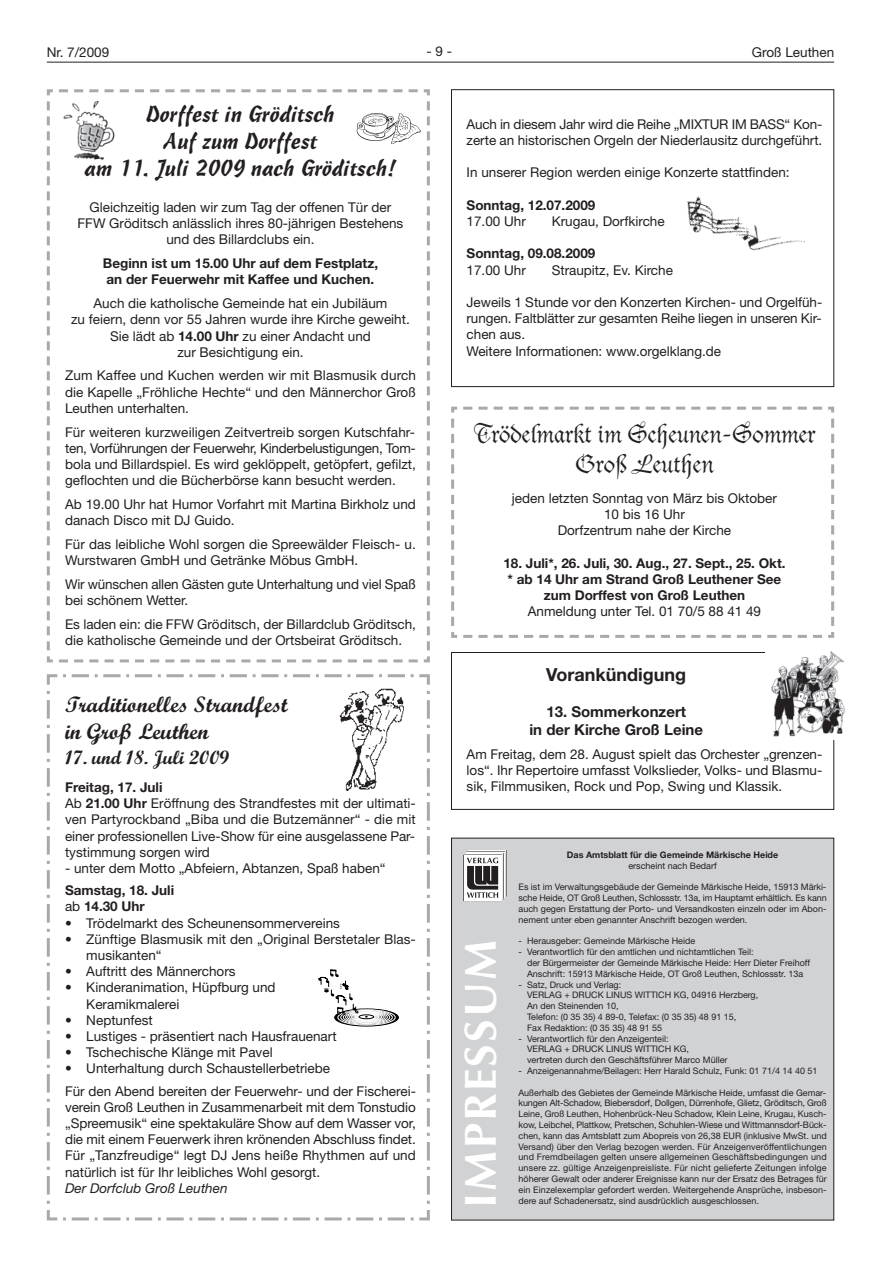
<style>
.page{position:relative;width:881px;height:1263px;background:#fff}
.page>*{position:absolute;margin:0;border:0;box-sizing:border-box;transform-origin:0 0}
.t1{font:700 45px "Optima LT";letter-spacing:.05em;color:#fff}
.t2{font:25.5px/30.6px "Duc De Berry";color:#231f20;text-align:center}
.t3{font:22.5px/27px "Cascade Script";color:#231f20;text-align:center}
.t4{font:700 22.5px/27px "Script";color:#231f20}
.t5{font:700 19.5px "Script";color:#231f20}
.t6{font:700 18px "Helvetica Neue LT";color:#231f20}
.t7{font:700 15px/18px "Helvetica Neue LT";color:#231f20;text-align:center}
.t8{font:13.5px/16.2px "Helvetica Neue LT";color:#231f20}
.t9{font:700 13.5px/16.2px "Helvetica Neue LT";color:#231f20}
.t10{font:italic 13.5px "Helvetica Neue LT";color:#231f20}
.t11{font:9px/10.8px "Helvetica Neue LT";color:#231f20}
.t12{font:700 9px "Helvetica Neue LT";color:#231f20}
.s1{font-weight:700}
.s2{font-weight:400}
</style>
<div class="page">
<div style="left:451px;top:652px;width:382px;height:158px;border:1px solid #231f20"></div>
<div style="left:451px;top:89px;width:382px;height:298px;border:1px solid #231f20"></div>
<hr style="left:47px;top:62px;width:786px;height:1px;background:#231f20">
<svg style="left:46px;top:674px;width:384px;height:547px"></svg>
<svg style="left:46px;top:89px;width:384px;height:574px"></svg>
<div style="left:451px;top:838px;width:382px;height:382px;background:#d1d2d4"></div>
<svg style="left:463px;top:850px;width:43px;height:51px;background:#a5a3a4"></svg>
<svg style="left:451px;top:406px;width:384px;height:232px"></svg>
<img style="left:687px;top:196px;width:118px;height:55px">
<div style="left:765px;top:650px;width:81px;height:89px;background:#fff"></div>
<img style="left:771px;top:651px;width:74px;height:85px">
<p class="t8" style="left:47px;top:45px;width:64px">Nr. 7/2009</p>
<p class="t8" style="left:426px;top:45px;width:27px">-9-</p>
<p class="t8" style="left:751px;top:45px;width:84px">Groß Leuthen</p>
<h3 class="t3" style="left:85px;top:103px;width:312px">Dorffest in Gröditsch<br>Auf zum Dorffest<br>am 11. Juli 2009 nach Gröditsch!</h3>
<p class="t8" style="left:77px;top:200px;width:327px;text-align:center">Gleichzeitig laden wir zum Tag der offenen Tür der<br>FFW Gröditsch anlässlich ihres 80-jährigen Bestehens und des Billardclubs ein.</p>
<p class="t9" style="left:103px;top:256px;width:276px">Beginn ist um 15.00 Uhr auf dem Festplatz, an der Feuerwehr mit Kaffee und Kuchen.</p>
<p class="t8" style="left:71px;top:296px;width:340px;text-align:center">Auch die katholische Gemeinde hat ein Jubiläum<br>zu feiern, denn vor 55 Jahren wurde ihre Kirche geweiht.<br>Sie lädt ab <span class="s1">14.00 Uhr</span> zu einer Andacht und<br>zur Besichtigung ein.</p>
<p class="t8" style="left:65px;top:369px;width:352px;text-align:justify">Zum Kaffee und Kuchen werden wir mit Blasmusik durch die Kapelle „Fröhliche Hechte“ und den Männerchor Groß Leuthen unterhalten.</p>
<p class="t8" style="left:65px;top:425px;width:352px;text-align:justify">Für weiteren kurzweiligen Zeitvertreib sorgen Kutschfahr&shy;ten, Vorführungen der Feuerwehr, Kinderbelustigungen, Tom&shy;bola und Billardspiel. Es wird geklöppelt, getöpfert, gefilzt, geflochten und die Bücherbörse kann besucht werden.</p>
<p class="t8" style="left:65px;top:497px;width:352px">Ab 19.00 Uhr hat Humor Vorfahrt mit Martina Birkholz und danach Disco mit DJ Guido.</p>
<p class="t8" style="left:65px;top:537px;width:352px">Für das leibliche Wohl sorgen die Spreewälder Fleisch- u.<br>Wurstwaren GmbH und Getränke Möbus GmbH.</p>
<p class="t8" style="left:65px;top:577px;width:352px">Wir wünschen allen Gästen gute Unterhaltung und viel Spaß bei schönem Wetter.</p>
<p class="t8" style="left:65px;top:617px;width:352px">Es laden ein: die FFW Gröditsch, der Billardclub Gröditsch, die katholische Gemeinde und der Ortsbeirat Gröditsch.</p>
<h3 class="t4" style="left:65px;top:693px;width:224px">Traditionelles Strandfest in Groß Leuthen</h3>
<h3 class="t5" style="left:65px;top:750px;width:166px">17. und 18. Juli 2009</h3>
<p class="t8" style="left:65px;top:780px;width:352px"><span class="s1">Freitag, 17. Juli<br></span>Ab <span class="s1">21.00 Uhr</span> Eröffnung des Strandfestes mit der ultimati&shy;ven Partyrockband „Biba und die Butzemänner“ - die mit einer professionellen Live-Show für eine ausgelassene Par&shy;tystimmung sorgen wird</p>
<p class="t8" style="left:65px;top:861px;width:322px">- unter dem Motto „Abfeiern, Abtanzen, Spaß haben“</p>
<p class="t9" style="left:65px;top:883px;width:111px">Samstag, 18. Juli <span class="s2">ab</span> 14.30 Uhr</p>
<p class="t8" style="left:65px;top:916px;width:276px">• Trödelmarkt des Scheunensommervereins</p>
<p class="t8" style="left:86px;top:932px;width:331px;text-indent:-21px">• Zünftige Blasmusik mit den „Original Berstetaler Blas&shy;musikanten“</p>
<p class="t8" style="left:65px;top:965px;width:172px">• Auftritt des Männerchors</p>
<p class="t8" style="left:86px;top:981px;width:191px;text-indent:-21px">• Kinderanimation, Hüpfburg und<br>Keramikmalerei</p>
<p class="t8" style="left:65px;top:1013px;width:89px">• Neptunfest</p>
<p class="t8" style="left:65px;top:1029px;width:273px">• Lustiges - präsentiert nach Hausfrauenart</p>
<p class="t8" style="left:65px;top:1046px;width:209px">• Tschechische Klänge mit Pavel</p>
<p class="t8" style="left:65px;top:1059px;width:352px;line-height:22.2px">• Unterhaltung durch Schaustellerbetriebe<br>Für den Abend bereiten der Feuerwehr- und der Fischerei-</p>
<p class="t8" style="left:65px;top:1100px;width:352px;text-align:justify">verein Groß Leuthen in Zusammenarbeit mit dem Tonstudio „Spreemusik“ eine spektakuläre Show auf dem Wasser vor, die mit einem Feuerwerk ihren krönenden Abschluss findet.<br>Für „Tanzfreudige“ legt DJ Jens heiße Rhythmen auf und natürlich ist für Ihr leibliches Wohl gesorgt.</p>
<p class="t10" style="left:65px;top:1183px;width:164px">Der Dorfclub Groß Leuthen</p>
<p class="t8" style="left:466px;top:117px;width:357px">Auch in diesem Jahr wird die Reihe „MIXTUR IM BASS“ Kon&shy;zerte an historischen Orgeln der Niederlausitz durchgeführt.</p>
<p class="t8" style="left:466px;top:166px;width:324px">In unserer Region werden einige Konzerte stattfinden:</p>
<p class="t9" style="left:466px;top:198px;width:130px">Sonntag, 12.07.2009</p>
<p class="t8" style="left:466px;top:214px;width:61px">17.00 Uhr</p>
<p class="t8" style="left:551px;top:214px;width:114px">Krugau, Dorfkirche</p>
<p class="t9" style="left:466px;top:247px;width:130px">Sonntag, 09.08.2009</p>
<p class="t8" style="left:466px;top:263px;width:61px">17.00 Uhr</p>
<p class="t8" style="left:551px;top:263px;width:123px">Straupitz, Ev. Kirche</p>
<p class="t8" style="left:466px;top:295px;width:357px">Jeweils 1 Stunde vor den Konzerten Kirchen- und Orgelfüh&shy;rungen. Faltblätter zur gesamten Reihe liegen in unseren Kir&shy;chen aus.<br>Weitere Informationen: www.orgelklang.de</p>
<h2 class="t2" style="left:473px;top:420px;width:343px">Trödelmarkt im Scheunen-Sommer<br>Groß Leuthen</h2>
<p class="t8" style="left:511px;top:491px;width:266px;text-align:center">jeden letzten Sonntag von März bis Oktober<br>10 bis 16 Uhr<br>Dorfzentrum nahe der Kirche</p>
<p class="t9" style="left:503px;top:556px;width:283px;text-align:center">18. Juli*, 26. Juli, 30. Aug., 27. Sept., 25. Okt. * ab 14 Uhr am Strand Groß Leuthener See zum Dorffest von Groß Leuthen</p>
<p class="t8" style="left:527px;top:605px;width:235px">Anmeldung unter Tel. 01 70/5 88 41 49</p>
<h3 class="t6" style="left:546px;top:668px;width:141px">Vorankündigung</h3>
<p class="t7" style="left:529px;top:704px;width:175px">13. Sommerkonzert<br>in der Kirche Groß Leine</p>
<p class="t8" style="left:466px;top:747px;width:357px;text-align:justify">Am Freitag, dem 28. August spielt das Orchester „grenzen&shy;los“. Ihr Repertoire umfasst Volkslieder, Volks- und Blasmu&shy;sik, Filmmusiken, Rock und Pop, Swing und Klassik.</p>
<h1 class="t1" style="left:462px;top:1208px;width:269px;rotate:-90deg">IMPRESSUM</h1>
<p class="t12" style="left:566px;top:851px;width:213px">Das Amtsblatt für die Gemeinde Märkische Heide</p>
<p class="t11" style="left:628px;top:861px;width:90px">erscheint nach Bedarf</p>
<p class="t11" style="left:518px;top:883px;width:309px;text-align:justify">Es ist im Verwaltungsgebäude der Gemeinde Märkische Heide, 15913 Märki&shy;sche Heide, OT Groß Leuthen, Schlossstr. 13a, im Hauptamt erhältlich. Es kann auch gegen Erstattung der Porto- und Versandkosten einzeln oder im Abon&shy;nement unter eben genannter Anschrift bezogen werden.</p>
<p class="t11" style="left:518px;top:937px;width:178px">- Herausgeber: Gemeinde Märkische Heide</p>
<p class="t11" style="left:527px;top:947px;width:284px;text-indent:-9px">- Verantwortlich für den amtlichen und nichtamtlichen Teil:<br>der Bürgermeister der Gemeinde Märkische Heide: Herr Dieter Freihoff<br>Anschrift: 15913 Märkische Heide, OT Groß Leuthen, Schlossstr. 13a</p>
<p class="t11" style="left:527px;top:980px;width:233px;text-indent:-9px">- Satz, Druck und Verlag:<br>VERLAG + DRUCK LINUS WITTICH KG, 04916 Herzberg, An den Steinenden 10,<br>Telefon: (0 35 35) 4 89-0, Telefax: (0 35 35) 48 91 15,<br>Fax Redaktion: (0 35 35) 48 91 55</p>
<p class="t11" style="left:527px;top:1034px;width:202px;text-indent:-9px">- Verantwortlich für den Anzeigenteil:<br>VERLAG + DRUCK LINUS WITTICH KG,<br>vertreten durch den Geschäftsführer Marco Müller</p>
<p class="t11" style="left:518px;top:1066px;width:300px">- Anzeigenannahme/Beilagen: Herr Harald Schulz, Funk: 01 71/4 14 40 51</p>
<p class="t11" style="left:518px;top:1088px;width:309px;text-align:justify">Außerhalb des Gebietes der Gemeinde Märkische Heide, umfasst die Gemar&shy;kungen Alt-Schadow, Biebersdorf, Dollgen, Dürrenhofe, Glietz, Gröditsch, Groß Leine, Groß Leuthen, Hohenbrück-Neu Schadow, Klein Leine, Krugau, Kusch&shy;kow, Leibchel, Plattkow, Pretschen, Schuhlen-Wiese und Wittmannsdorf-Bück&shy;chen, kann das Amtsblatt zum Abopreis von 26,38 EUR (inklusive MwSt. und Versand) über den Verlag bezogen werden. Für Anzeigenveröffentlichungen und Fremdbeilagen gelten unsere allgemeinen Geschäftsbedingungen und unsere zz. gültige Anzeigenpreisliste. Für nicht gelieferte Zeitungen infolge höherer Gewalt oder anderer Ereignisse kann nur der Ersatz des Betrages für ein Einzelexemplar gefordert werden. Weitergehende Ansprüche, insbeson-</p>
<p class="t11" style="left:518px;top:1196px;width:242px">dere auf Schadenersatz, sind ausdrücklich ausgeschlossen.</p>
</div>
